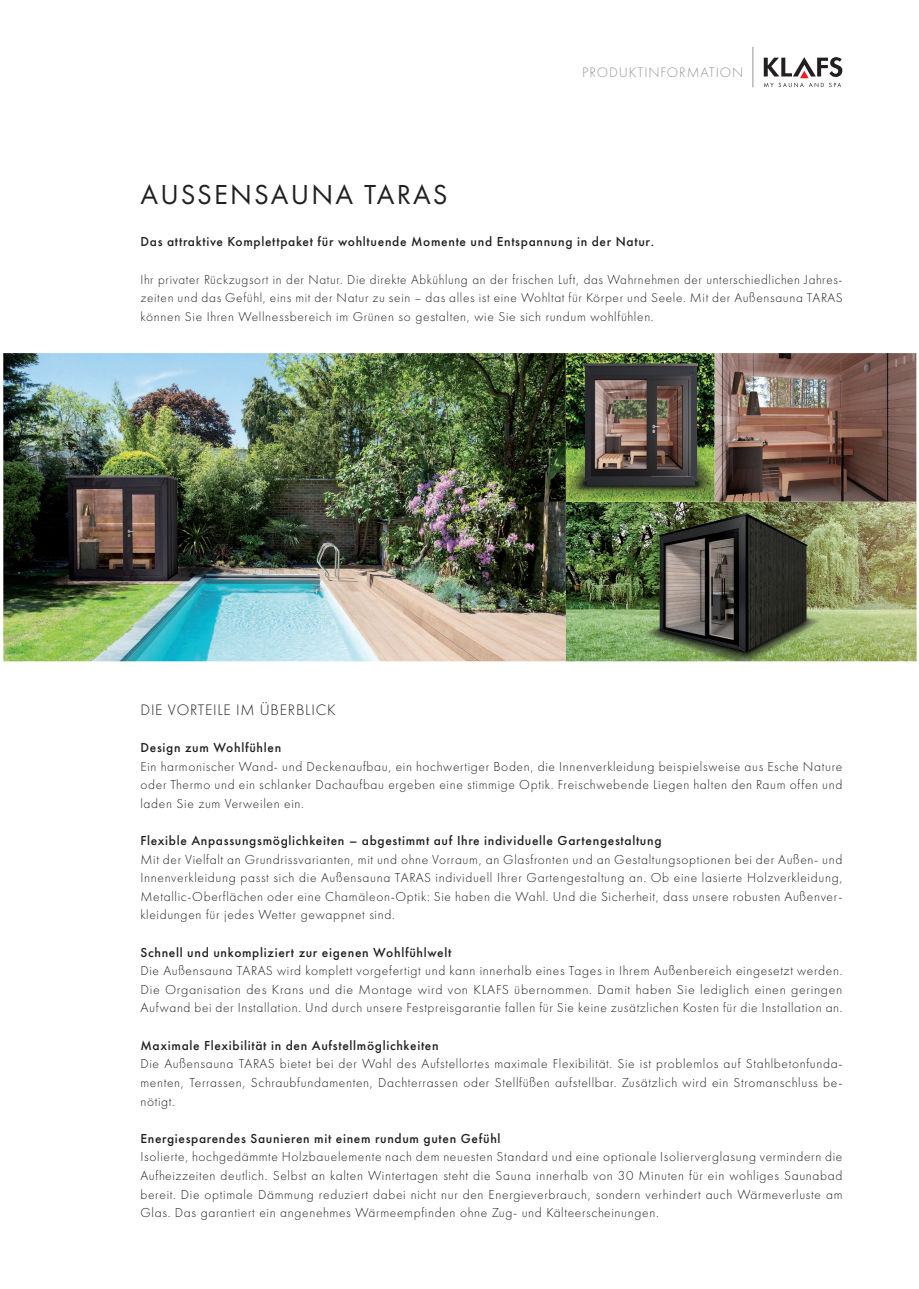
<style>
.page{position:relative;width:919px;height:1289px;background:#fff}
.page>*{position:absolute;margin:0;border:0;box-sizing:border-box;transform-origin:0 0}
.t1{font:28.5px "Futura PT Book";letter-spacing:.075em;color:#231f20}
.t2{font:15.75px "Futura PT Light";letter-spacing:.05em;color:#231f20}
.t3{font:14.25px "Futura PT Light";letter-spacing:.065em;color:#939598}
.t4{font:13.5px/18.6px "Futura PT Light";letter-spacing:.05em;color:#231f20;text-align:justify}
.t5{font:13.5px "Futura PT Medium";letter-spacing:.05em;color:#231f20}
.t6{font:13.2px/18.6px "Futura PT Light";letter-spacing:.05em;color:#231f20}
</style>
<div class="page">
<img style="left:3px;top:353px;width:913px;height:308px">
<svg style="left:763px;top:57px;width:79px;height:30px"></svg>
<hr style="left:752px;top:47px;width:1px;height:40px;background:#939598">
<h1 class="t1" style="left:140px;top:178px;width:308px">AUSSENSAUNA TARAS</h1>
<p class="t3" style="left:582px;top:64px;width:163px">PRODUKTINFORMATION</p>
<p class="t5" style="left:140px;top:234px;width:515px">Das attraktive Komplettpaket für wohltuende Momente und Entspannung in der Natur.</p>
<p class="t4" style="left:140px;top:270px;width:703px">Ihr privater Rückzugsort in der Natur. Die direkte Abkühlung an der frischen Luft, das Wahrnehmen der unterschiedlichen Jahres-</p>
<p class="t6" style="left:140px;top:288px;width:703px">zeiten und das Gefühl, eins mit der Natur zu sein – das alles ist eine Wohltat für Körper und Seele. Mit der Außensauna TARAS können Sie Ihren Wellnessbereich im Grünen so gestalten, wie Sie sich rundum wohlfühlen.</p>
<p class="t2" style="left:140px;top:700px;width:197px">DIE VORTEILE IM ÜBERBLICK</p>
<p class="t5" style="left:140px;top:739px;width:142px">Design zum Wohlfühlen</p>
<p class="t4" style="left:140px;top:756px;width:703px">Ein harmonischer Wand- und Deckenaufbau, ein hochwertiger Boden, die Innenverkleidung beispielsweise aus Esche Nature oder Thermo und ein schlanker Dachaufbau ergeben eine stimmige Optik. Freischwebende Liegen halten den Raum offen und laden Sie zum Verweilen ein.</p>
<p class="t5" style="left:140px;top:832px;width:522px">Flexible Anpassungsmöglichkeiten – abgestimmt auf Ihre individuelle Gartengestaltung</p>
<p class="t4" style="left:140px;top:849px;width:703px">Mit der Vielfalt an Grundrissvarianten, mit und ohne Vorraum, an Glasfronten und an Gestaltungsoptionen bei der Außen- und Innenverkleidung passt sich die Außensauna TARAS individuell Ihrer Gartengestaltung an. Ob eine lasierte Holzverkleidung, Metallic-Oberflächen oder eine Chamäleon-Optik: Sie haben die Wahl. Und die Sicherheit, dass unsere robusten Außenver&shy;kleidungen für jedes Wetter gewappnet sind.</p>
<p class="t5" style="left:140px;top:944px;width:312px">Schnell und unkompliziert zur eigenen Wohlfühlwelt</p>
<p class="t4" style="left:140px;top:961px;width:703px">Die Außensauna TARAS wird komplett vorgefertigt und kann innerhalb eines Tages in Ihrem Außenbereich eingesetzt werden.<br>Die Organisation des Krans und die Montage wird von KLAFS übernommen. Damit haben Sie lediglich einen geringen Aufwand bei der Installation. Und durch unsere Festpreisgarantie fallen für Sie keine zusätzlichen Kosten für die Installation an.</p>
<p class="t5" style="left:140px;top:1037px;width:300px">Maximale Flexibilität in den Aufstellmöglichkeiten</p>
<p class="t4" style="left:140px;top:1054px;width:703px">Die Außensauna TARAS bietet bei der Wahl des Aufstellortes maximale Flexibilität. Sie ist problemlos auf Stahlbetonfunda&shy;menten, Terrassen, Schraubfundamenten, Dachterrassen oder Stellfüßen aufstellbar. Zusätzlich wird ein Stromanschluss be&shy;nötigt.</p>
<p class="t5" style="left:140px;top:1130px;width:361px">Energiesparendes Saunieren mit einem rundum guten Gefühl</p>
<p class="t4" style="left:140px;top:1147px;width:703px">Isolierte, hochgedämmte Holzbauelemente nach dem neuesten Standard und eine optionale Isolierverglasung vermindern die Aufheizzeiten deutlich. Selbst an kalten Wintertagen steht die Sauna innerhalb von 30 Minuten für ein wohliges Saunabad bereit. Die optimale Dämmung reduziert dabei nicht nur den Energieverbrauch, sondern verhindert auch Wärmeverluste am Glas. Das garantiert ein angenehmes Wärmeempfinden ohne Zug- und Kälteerscheinungen.</p>
</div>
